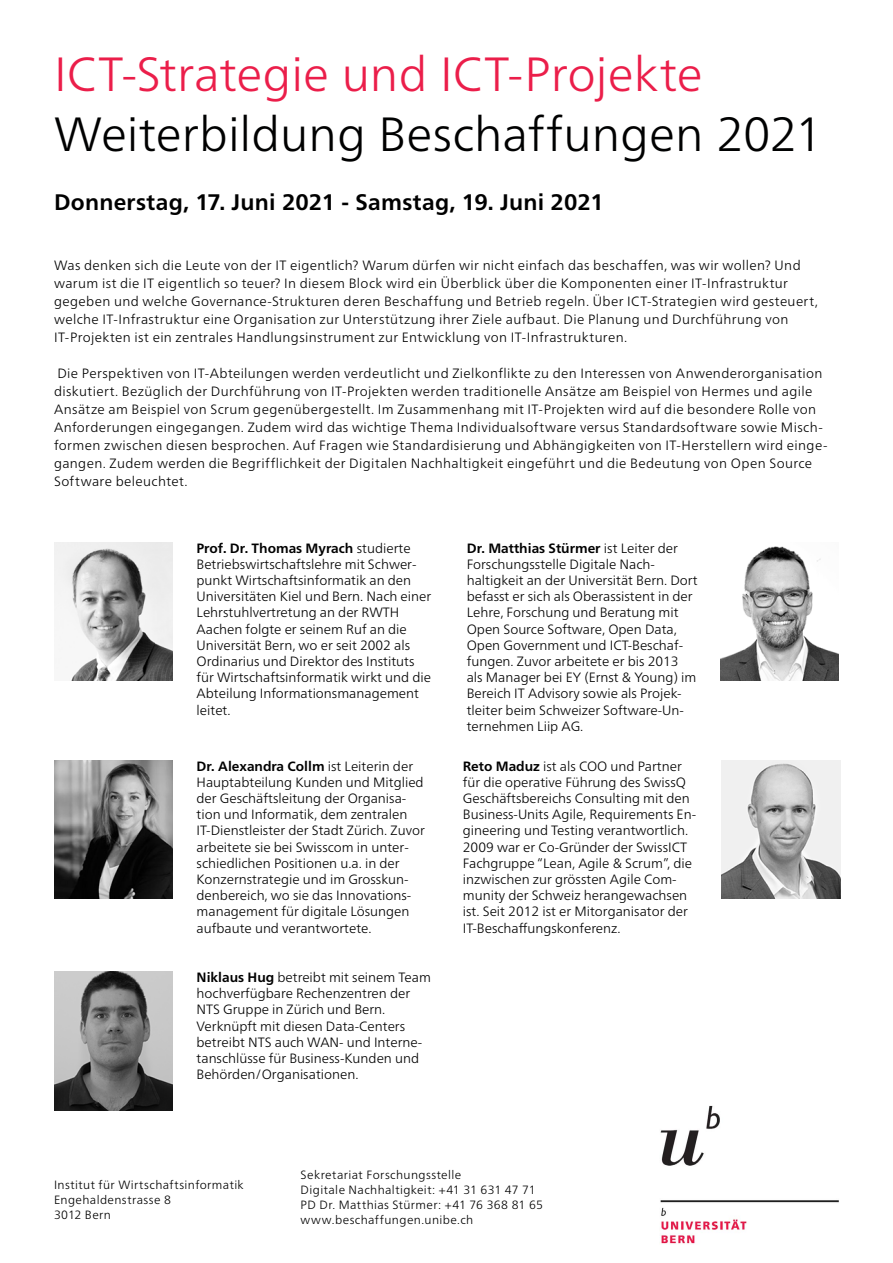
<style>
.page{position:relative;width:893px;height:1263px;background:#fff}
.page>*{position:absolute;margin:0;border:0;box-sizing:border-box;transform-origin:0 0}
.t1{font:300 48px "Frutiger Neue LT Pro";color:#000101}
.t2{font:300 48px "Frutiger Neue LT Pro";color:#eb1e4a}
.t3{font:700 22.5px "Frutiger Neue LT Pro";letter-spacing:.01em;color:#000}
.t4{font:300 13.5px/16.2px "Frutiger Neue LT Pro";color:#000}
.t5{font:300 13.5px/18px "Frutiger Neue LT Pro";letter-spacing:.025em;color:#000}
.t6{font:300 12px/15px "Frutiger Neue LT Pro";letter-spacing:.03em;color:#000}
.s1{font-weight:700}
</style>
<div class="page">
<img style="left:660px;top:1105px;width:179px;height:139px">
<img style="left:721px;top:760px;width:119px;height:139px">
<img style="left:54px;top:542px;width:119px;height:139px">
<img style="left:54px;top:760px;width:119px;height:139px">
<img style="left:720px;top:546px;width:119px;height:135px">
<img style="left:54px;top:971px;width:119px;height:139px">
<h1 class="t2" style="left:54px;top:45px;width:650px">ICT-Strategie und ICT-Projekte</h1>
<h1 class="t1" style="left:54px;top:105px;width:770px">Weiterbildung Beschaffungen 2021</h1>
<h2 class="t3" style="left:54px;top:188px;width:551px">Donnerstag, 17. Juni 2021 - Samstag, 19. Juni 2021</h2>
<p class="t5" style="left:54px;top:256px;width:765px">Was denken sich die Leute von der IT eigentlich? Warum dürfen wir nicht einfach das beschaffen, was wir wollen? Und warum ist die IT eigentlich so teuer? In diesem Block wird ein Überblick über die Komponenten einer IT-Infrastruktur gegeben und welche Governance-Strukturen deren Beschaffung und Betrieb regeln. Über ICT-Strategien wird gesteuert, welche IT-Infrastruktur eine Organisation zur Unterstützung ihrer Ziele aufbaut. Die Planung und Durchführung von IT-Projekten ist ein zentrales Handlungsinstrument zur Entwicklung von IT-Infrastrukturen.</p>
<p class="t5" style="left:54px;top:364px;width:775px">Die Perspektiven von IT-Abteilungen werden verdeutlicht und Zielkonflikte zu den Interessen von Anwenderorganisation diskutiert. Bezüglich der Durchführung von IT-Projekten werden traditionelle Ansätze am Beispiel von Hermes und agile Ansätze am Beispiel von Scrum gegenübergestellt. Im Zusammenhang mit IT-Projekten wird auf die besondere Rolle von Anforderungen eingegangen. Zudem wird das wichtige Thema Individualsoftware versus Standardsoftware sowie Misch&shy;formen zwischen diesen besprochen. Auf Fragen wie Standardisierung und Abhängigkeiten von IT-Herstellern wird einge&shy;gangen. Zudem werden die Begrifflichkeit der Digitalen Nachhaltigkeit eingeführt und die Bedeutung von Open Source Software beleuchtet.</p>
<p class="t4" style="left:197px;top:540px;width:236px"><span class="s1">Prof. Dr. Thomas Myrach</span> studierte Betriebswirtschaftslehre mit Schwer&shy;punkt Wirtschaftsinformatik an den Universitäten Kiel und Bern. Nach einer Lehrstuhlvertretung an der RWTH Aachen folgte er seinem Ruf an die Universität Bern, wo er seit 2002 als Ordinarius und Direktor des Instituts für Wirtschaftsinformatik wirkt und die Abteilung Informationsmanagement leitet.</p>
<p class="t4" style="left:467px;top:540px;width:232px"><span class="s1">Dr. Matthias Stürmer</span> ist Leiter der Forschungsstelle Digitale Nach&shy;haltigkeit an der Universität Bern. Dort befasst er sich als Oberassistent in der Lehre, Forschung und Beratung mit Open Source Software, Open Data, Open Government und ICT-Beschaf&shy;fungen. Zuvor arbeitete er bis 2013 als Manager bei EY (Ernst &amp; Young) im Bereich IT Advisory sowie als Projek&shy;tleiter beim Schweizer Software-Un&shy;ternehmen Liip AG.</p>
<p class="t4" style="left:197px;top:758px;width:230px"><span class="s1">Dr. Alexandra Collm</span> ist Leiterin der Hauptabteilung Kunden und Mitglied der Geschäftsleitung der Organisa&shy;tion und Informatik, dem zentralen IT-Dienstleister der Stadt Zürich. Zuvor arbeitete sie bei Swisscom in unter&shy;schiedlichen Positionen u.a. in der Konzernstrategie und im Grosskun&shy;denbereich, wo sie das Innovations&shy;management für digitale Lösungen aufbaute und verantwortete.</p>
<p class="t4" style="left:463px;top:758px;width:235px"><span class="s1">Reto Maduz</span> ist als COO und Partner für die operative Führung des SwissQ Geschäftsbereichs Consulting mit den Business-Units Agile, Requirements En&shy;gineering und Testing verantwortlich.<br>2009 war er Co-Gründer der SwissICT Fachgruppe “Lean, Agile &amp; Scrum”, die inzwischen zur grössten Agile Com&shy;munity der Schweiz herangewachsen ist. Seit 2012 ist er Mitorganisator der IT-Beschaffungskonferenz.</p>
<p class="t4" style="left:197px;top:969px;width:236px"><span class="s1">Niklaus Hug</span> betreibt mit seinem Team hochverfügbare Rechenzentren der NTS Gruppe in Zürich und Bern.<br>Verknüpft mit diesen Data-Centers betreibt NTS auch WAN- und Interne&shy;tanschlüsse für Business-Kunden und Behörden/Organisationen.</p>
<p class="t6" style="left:54px;top:1177px;width:191px">Institut für Wirtschaftsinformatik<br>Engehaldenstrasse 8<br>3012 Bern</p>
<p class="t6" style="left:301px;top:1167px;width:244px">Sekretariat Forschungsstelle<br>Digitale Nachhaltigkeit: +41 31 631 47 71<br>PD Dr. Matthias Stürmer: +41 76 368 81 65 www.beschaffungen.unibe.ch</p>
</div>
